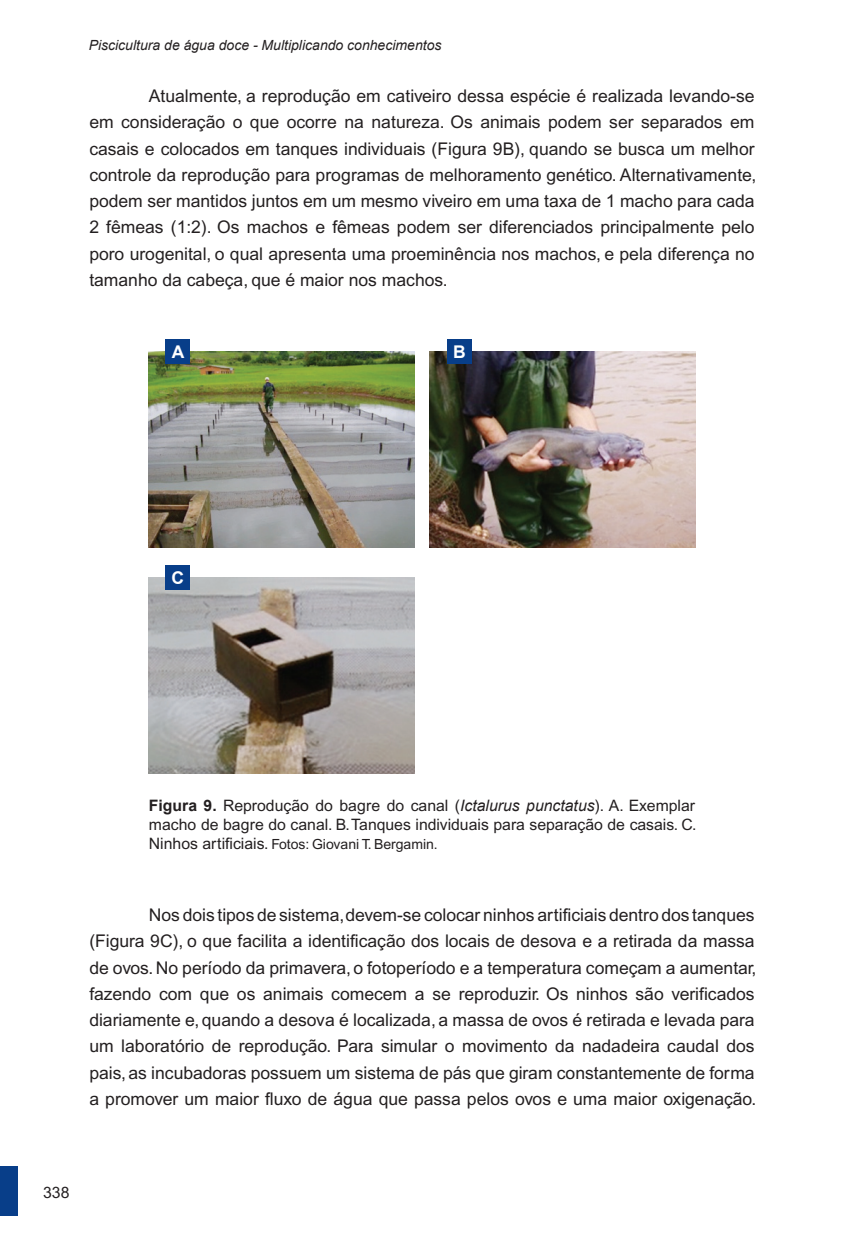
<style>
.page{position:relative;width:844px;height:1241px;background:#fff}
.page>*{position:absolute;margin:0;border:0;box-sizing:border-box;transform-origin:0 0}
.t1{font:17.5px/26.2px "Arial";color:#231f20;text-align:justify}
.t2{font:700 17.5px "Arial";color:#fff}
.t3{font:15.75px/18.9px "Arial";color:#231f20}
.t4{font:italic 14px "Arial";color:#231f20}
.t5{font:14px "Arial";color:#231f20}
.s1{font-weight:700}
.s2{font-style:italic}
.s3{font-size:15.75px}
</style>
<div class="page">
<div style="left:0;top:1166px;width:18px;height:49px;background:#083e89"></div>
<img style="left:149px;top:351px;width:265px;height:196px">
<img style="left:429px;top:351px;width:265px;height:196px">
<div style="left:165px;top:339px;width:25px;height:25px;background:#083e89"></div>
<div style="left:447px;top:339px;width:24px;height:25px;background:#083e89"></div>
<img style="left:149px;top:577px;width:265px;height:196px">
<div style="left:165px;top:565px;width:25px;height:24px;background:#083e89"></div>
<p class="t4" style="left:89px;top:36px;width:354px">Piscicultura de água doce - Multiplicando conhecimentos</p>
<p class="t1" style="left:89px;top:83px;width:668px;text-indent:60px">Atualmente, a reprodução em cativeiro dessa espécie é realizada levando-se em consideração o que ocorre na natureza. Os animais podem ser separados em casais e colocados em tanques individuais (Figura 9B), quando se busca um melhor controle da reprodução para programas de melhoramento genético. Alternativamente, podem ser mantidos juntos em um mesmo viveiro em uma taxa de 1 macho para cada 2 fêmeas (1:2). Os machos e fêmeas podem ser diferenciados principalmente pelo poro urogenital, o qual apresenta uma proeminência nos machos, e pela diferença no tamanho da cabeça, que é maior nos machos.</p>
<p class="t2" style="left:172px;top:340px;width:14px">A</p>
<p class="t2" style="left:453px;top:340px;width:14px">B</p>
<p class="t2" style="left:171px;top:565px;width:14px">C</p>
<p class="t3" style="left:149px;top:796px;width:549px"><span class="s1">Figura 9.</span> Reprodução do bagre do canal (<span class="s2">Ictalurus punctatus</span>). A. Exemplar macho de bagre do canal. B. Tanques individuais para separação de casais. C.</p>
<p class="t5" style="left:149px;top:836px;width:290px"><span class="s3">Ninhos artificiais.</span> Fotos: Giovani T. Bergamin.</p>
<p class="t1" style="left:89px;top:901px;width:668px;text-indent:60px">Nos dois tipos de sistema,devem-se colocar ninhos artificiais dentro dos tanques (Figura 9C), o que facilita a identificação dos locais de desova e a retirada da massa de ovos. No período da primavera, o fotoperíodo e a temperatura começam a aumentar, fazendo com que os animais comecem a se reproduzir. Os ninhos são verificados diariamente e, quando a desova é localizada, a massa de ovos é retirada e levada para um laboratório de reprodução. Para simular o movimento da nadadeira caudal dos pais, as incubadoras possuem um sistema de pás que giram constantemente de forma a promover um maior fluxo de água que passa pelos ovos e uma maior oxigenação.</p>
<p class="t3" style="left:43px;top:1183px;width:28px">338</p>
</div>
